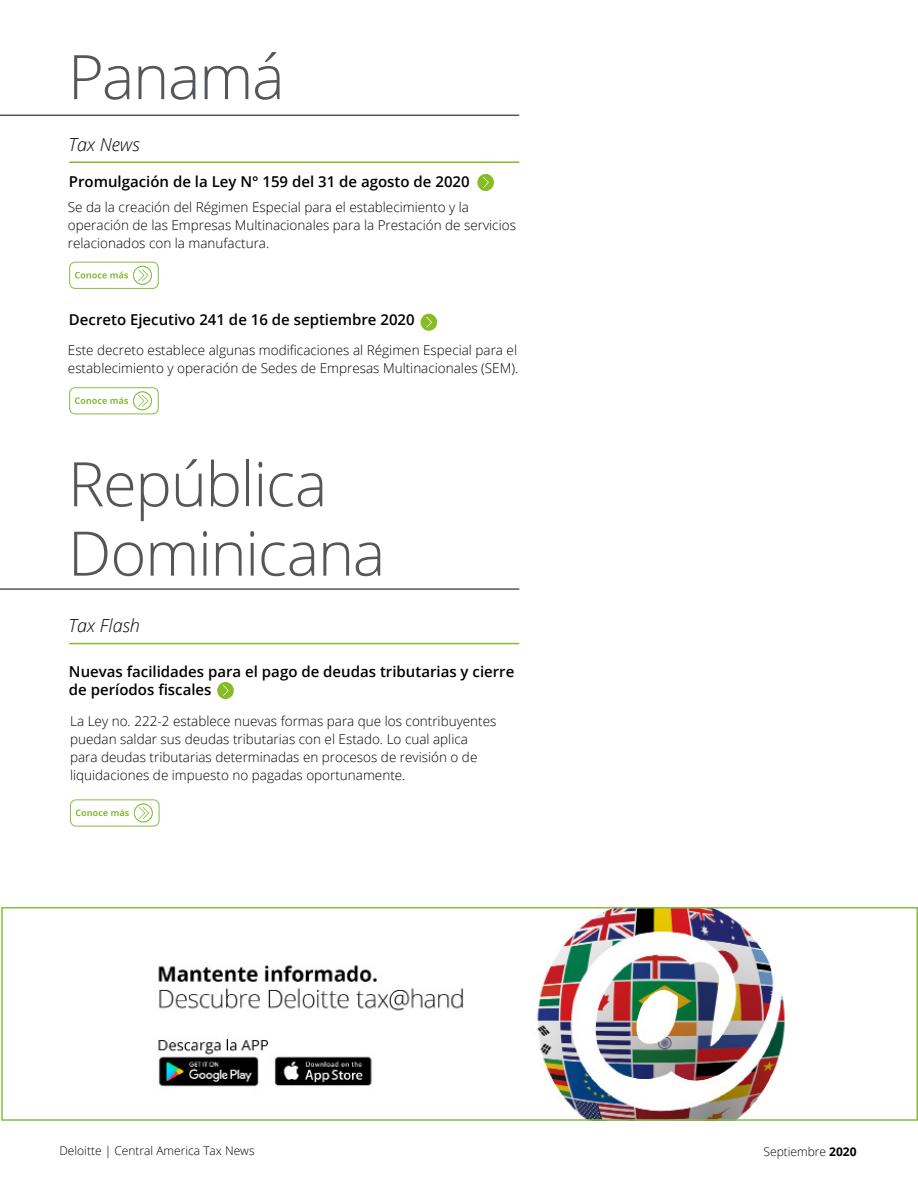
<style>
.page{position:relative;width:918px;height:1188px;background:#fff}
.page>*{position:absolute;margin:0;border:0;box-sizing:border-box;transform-origin:0 0}
.t1{font:300 61.5px/69.3px "Open Sans";letter-spacing:-.025em;color:#545659}
.t2{font:italic 300 18px "Open Sans";color:#000101}
.t3{font:600 15px/18px "Open Sans";color:#000}
.t4{font:300 13.5px/18px "Open Sans";color:#000}
.t5{font:300 12px "Open Sans";color:#000101}
.s1{font-weight:700}
</style>
<div class="page">
<img style="left:158px;top:910px;width:627px;height:208px">
<hr style="left:69px;top:161px;width:450px;height:2px;background:#86bc25">
<hr style="left:0;top:115px;width:519px;height:1px;background:#545659">
<hr style="left:69px;top:643px;width:450px;height:1px;background:#86bc25">
<div style="left:70px;top:799px;width:89px;height:27px;border:1px solid #87bd40;border-radius:6px"></div>
<svg style="left:76px;top:804px;width:77px;height:18px"></svg>
<svg style="left:217px;top:682px;width:17px;height:17px"></svg>
<hr style="left:0;top:588px;width:519px;height:2px;background:#545659">
<svg style="left:477px;top:174px;width:17px;height:17px"></svg>
<div style="left:69px;top:262px;width:90px;height:27px;border:1px solid #87bd40;border-radius:6px"></div>
<svg style="left:75px;top:266px;width:77px;height:19px"></svg>
<svg style="left:421px;top:314px;width:16px;height:17px"></svg>
<div style="left:69px;top:387px;width:90px;height:27px;border:1px solid #87bd40;border-radius:6px"></div>
<svg style="left:75px;top:391px;width:77px;height:19px"></svg>
<div style="left:1px;top:907px;width:917px;height:214px;border:2px solid #87bd40"></div>
<h1 class="t1" style="left:68px;top:41px;width:218px">Panamá</h1>
<h2 class="t2" style="left:69px;top:132px;width:73px">Tax News</h2>
<p class="t3" style="left:69px;top:172px;width:402px">Promulgación de la Ley N° 159 del 31 de agosto de 2020</p>
<p class="t4" style="left:68px;top:198px;width:450px">Se da la creación del Régimen Especial para el establecimiento y la operación de las Empresas Multinacionales para la Prestación de servicios relacionados con la manufactura.</p>
<p class="t3" style="left:69px;top:310px;width:347px">Decreto Ejecutivo 241 de 16 de septiembre 2020</p>
<p class="t4" style="left:68px;top:341px;width:452px">Este decreto establece algunas modificaciones al Régimen Especial para el establecimiento y operación de Sedes de Empresas Multinacionales (SEM).</p>
<h1 class="t1" style="left:68px;top:448px;width:319px">República<br>Dominicana</h1>
<h2 class="t2" style="left:69px;top:613px;width:73px">Tax Flash</h2>
<p class="t3" style="left:69px;top:662px;width:447px">Nuevas facilidades para el pago de deudas tributarias y cierre de períodos fiscales</p>
<p class="t4" style="left:70px;top:712px;width:428px">La Ley no. 222-2 establece nuevas formas para que los contribuyentes puedan saldar sus deudas tributarias con el Estado. Lo cual aplica para deudas tributarias determinadas en procesos de revisión o de liquidaciones de impuesto no pagadas oportunamente.</p>
<p class="t5" style="left:60px;top:1143px;width:197px">Deloitte | Central America Tax News</p>
<p class="t5" style="left:764px;top:1144px;width:95px">Septiembre <span class="s1">2020</span></p>
</div>
